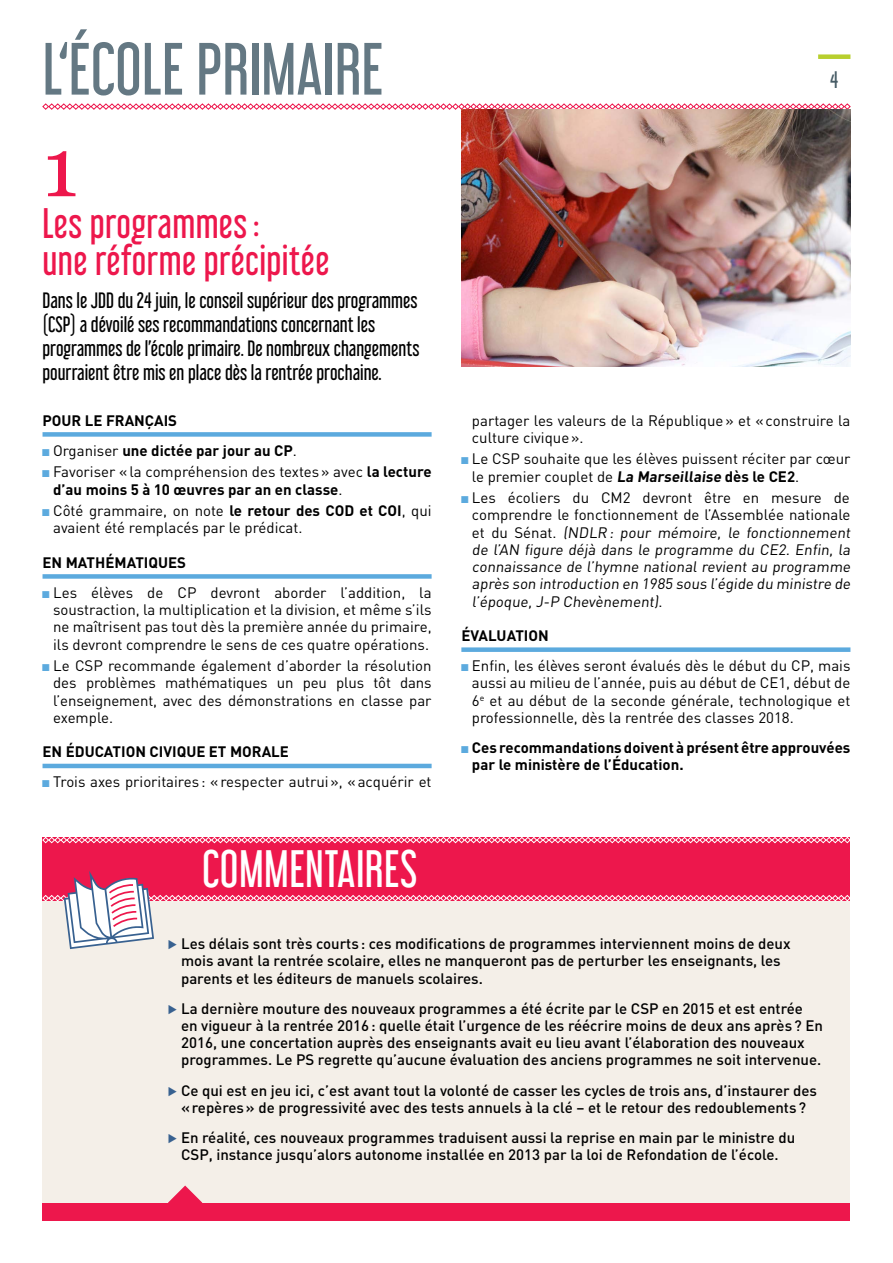
<style>
.page{position:relative;width:893px;height:1263px;background:#fff}
.page>*{position:absolute;margin:0;border:0;box-sizing:border-box;transform-origin:0 0}
.t1{font:83.4px "Georgia";color:#ed174c}
.t2{font:66px "Libel Suit Rg";color:#647883}
.t3{font:46.2px "Libel Suit Rg";letter-spacing:.01em;color:#fff}
.t4{font:37.5px/37.5px "Libel Suit Rg";letter-spacing:.01em;color:#ed174c}
.t5{font:21px "Libel Suit Rg";color:#465b65}
.t6{font:19.5px/24px "Libel Suit Rg";color:#000}
.t7{font:15px/17.2px "DIN";color:#000}
.t8{font:500 15px/17.2px "DIN";color:#000}
.t9{font:700 15px/17.2px "DIN";color:#000}
.s1{font-family:"Ludwig Pro";font-weight:400;color:#5caade}
.s2{font-weight:400}
.s3{font-family:"Ludwig Pro";color:#5caade}
.s4{font-weight:700}
.s5{font-family:"Ludwig Pro";font-weight:400;font-size:19.5px;color:#386190}
</style>
<div class="page">
<svg style="left:42px;top:103px;width:809px;height:7px"></svg>
<div style="left:818px;top:54px;width:32px;height:5px;background:#b8cf2e"></div>
<div style="left:43px;top:837px;width:807px;height:76px;background:#ed174c"></div>
<div style="left:43px;top:901px;width:807px;height:319px;background:#f4efe8"></div>
<img style="left:461px;top:110px;width:389px;height:256px">
<div style="left:43px;top:432px;width:389px;height:5px;background:#5caade"></div>
<div style="left:43px;top:574px;width:389px;height:5px;background:#5caade"></div>
<hr style="left:43px;top:764px;width:389px;height:4px;background:#5caade">
<div style="left:461px;top:647px;width:389px;height:5px;background:#5caade"></div>
<svg style="left:42px;top:837px;width:808px;height:6px"></svg>
<svg style="left:42px;top:871px;width:808px;height:78px"></svg>
<div style="left:43px;top:1203px;width:807px;height:17px;background:#ed174c"></div>
<svg style="left:168px;top:1185px;width:34px;height:18px"></svg>
<h2 class="t2" style="left:43px;top:15px;width:50px">L‘école</h2>
<h2 class="t2" style="left:196px;top:15px;width:123px">primaire</h2>
<h1 class="t1" style="left:43px;top:107px;width:37px">1</h1>
<h3 class="t4" style="left:43px;top:201px;width:288px">Les programmes:<br>une réforme précipitée</h3>
<h3 class="t6" style="left:43px;top:286px;width:378px">Dans le JDD du 24 juin, le conseil supérieur des programmes (CSP) a dévoilé ses recommandations concernant les programmes de l’école primaire. De nombreux changements pourraient être mis en place dès la rentrée prochaine.</h3>
<p class="t9" style="left:43px;top:405px;width:256px;line-height:30px">Pour le français<br><span class="s1">◼</span> <span class="s2">organiser</span> une dictée par jour au CP<span class="s2">.</span></p>
<p class="t9" style="left:53px;top:463px;width:380px;text-indent:-11px"><span class="s1">◼</span> <span class="s2">favoriser «la compréhension des textes» avec</span> la lecture d’au moins 5 à 10 œuvres par an en classe<span class="s2">.</span></p>
<p class="t7" style="left:53px;top:502px;width:380px;text-indent:-11px"><span class="s3">◼</span> côté grammaire, on note <span class="s4">le retour des COD et COI</span>, qui avaient été remplacés par le prédicat.</p>
<p class="t7" style="left:43px;top:547px;width:391px;line-height:30px"><span class="s4">En mathématiques<br></span><span class="s3">◼</span> les élèves de CP devront aborder l’addition, la</p>
<p class="t7" style="left:53px;top:601px;width:380px;text-align:justify">soustraction, la multiplication et la division, et même s’ils ne maîtrisent pas tout dès la première année du primaire, ils devront comprendre le sens de ces quatre opérations.</p>
<p class="t7" style="left:53px;top:657px;width:380px;text-align:justify;text-indent:-11px"><span class="s3">◼</span> Le CSP recommande également d’aborder la résolution des problèmes mathématiques un peu plus tôt dans l’enseignement, avec des démonstrations en classe par exemple.</p>
<p class="t7" style="left:43px;top:737px;width:391px;line-height:30px"><span class="s4">En éducation civique et morale<br></span><span class="s3">◼</span> Trois axes prioritaires : «respecter autrui», «acquérir et</p>
<h3 class="t3" style="left:202px;top:831px;width:217px">COMMENTAIRES</h3>
<h3 class="t5" style="left:830px;top:62px;width:10px">4</h3>
<p class="t7" style="left:472px;top:411px;width:380px">partager les valeurs de la République» et «construire la culture civique».</p>
<p class="t7" style="left:472px;top:450px;width:380px;text-indent:-11px"><span class="s3">◼</span> Le CSP souhaite que les élèves puissent réciter par cœur le premier couplet de <span class="s4">La Marseillaise dès le CE2</span>.</p>
<p class="t7" style="left:472px;top:489px;width:382px;text-indent:-11px"><span class="s3">◼</span> Les écoliers du CM2 devront être en mesure de comprendre le fonctionnement de l’Assemblée nationale et du Sénat. (NDLR: pour mémoire, le fonctionnement de l’AN figure déjà dans le programme du CE2. Enfin, la connaissance de l’hymne national revient au programme après son introduction en 1985 sous l’égide du ministre de l’époque, J-P Chevènement).</p>
<p class="t7" style="left:461px;top:620px;width:391px;line-height:30px"><span class="s4">évaluation<br></span><span class="s3">◼</span> Enfin, les élèves seront évalués dès le début du CP, mais</p>
<p class="t7" style="left:472px;top:674px;width:380px;text-align:justify">aussi au milieu de l’année, puis au début de CE1, début de 6<sup>e</sup> et au début de la seconde générale, technologique et professionnelle, dès la rentrée des classes 2018.</p>
<p class="t9" style="left:472px;top:738px;width:380px;text-indent:-11px"><span class="s1">◼</span> Ces recommandations doivent à présent être approuvées par le ministère de l’Éducation.</p>
<p class="t8" style="left:181px;top:935px;width:611px;text-indent:-13px"><span class="s5">▶</span> Les délais sont très courts: ces modifications de programmes interviennent moins de deux mois avant la rentrée scolaire, elles ne manqueront pas de perturber les enseignants, les parents et les éditeurs de manuels scolaires.</p>
<p class="t8" style="left:168px;top:999px;width:473px"><span class="s5">▶</span> La dernière mouture des nouveaux programmes a été écrite par le CSP</p>
<p class="t8" style="left:181px;top:999px;width:643px;text-indent:481px">en 2015 et est entrée en vigueur à la rentrée 2016: quelle était l’urgence de les réécrire moins de deux ans après? En 2016, une concertation auprès des enseignants avait eu lieu avant l’élaboration des nouveaux programmes. Le PS regrette qu’aucune évaluation des anciens programmes ne soit intervenue.</p>
<p class="t8" style="left:168px;top:1081px;width:651px;text-align:center"><span class="s5">▶</span> Ce qui est en jeu ici, c’est avant tout la volonté de casser les cycles de trois ans, d’instaurer des «repères» de progressivité avec des tests annuels à la clé – et le retour des redoublements?</p>
<p class="t8" style="left:181px;top:1128px;width:616px;text-indent:-13px"><span class="s5">▶</span> En réalité, ces nouveaux programmes traduisent aussi la reprise en main par le ministre du<br>CSP</p>
<p class="t8" style="left:209px;top:1145px;width:571px">, instance jusqu’alors autonome installée en 2013 par la loi de Refondation de l’école.</p>
</div>
